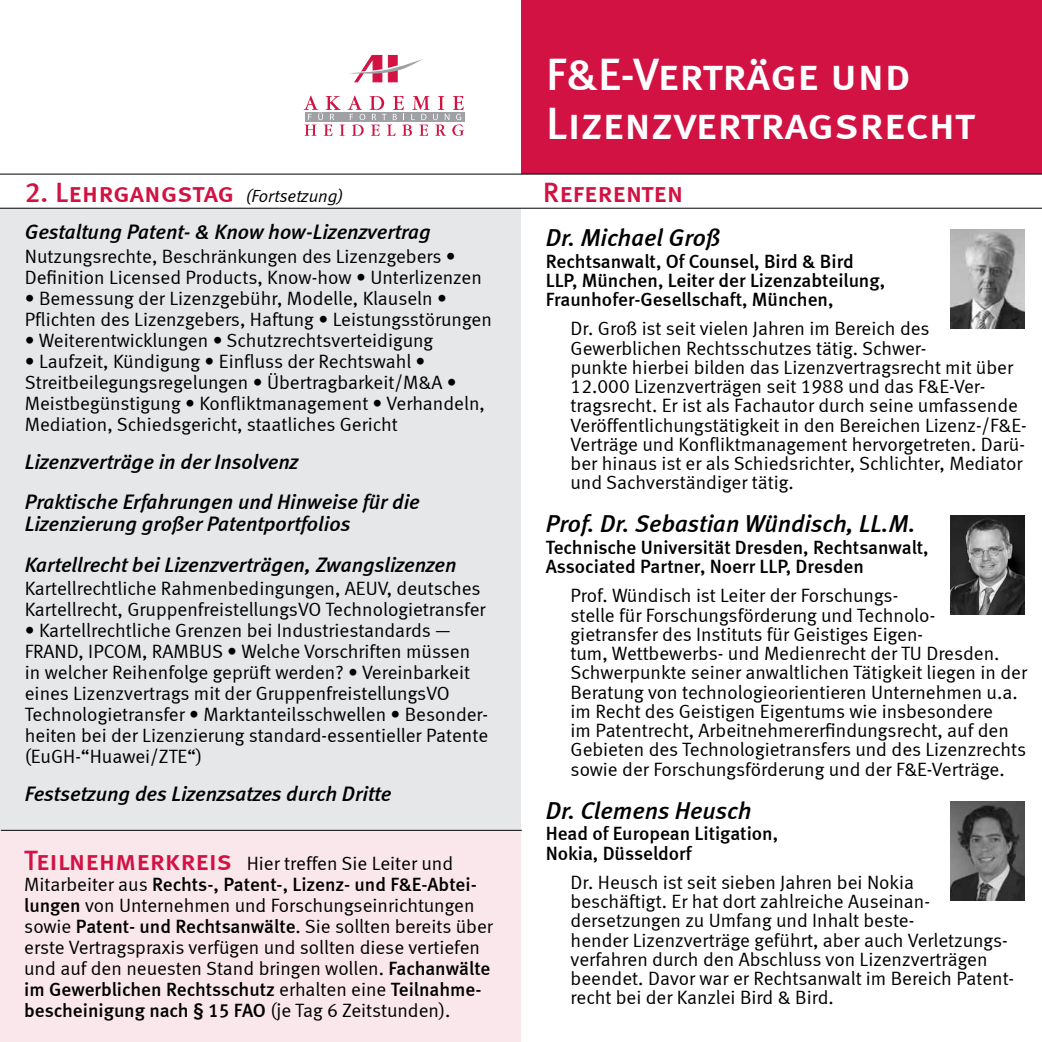
<style>
.page{position:relative;width:1042px;height:1042px;background:#fff}
.page>*{position:absolute;margin:0;border:0;box-sizing:border-box;transform-origin:0 0}
.t1{font:45.5px/49px "Meta Medium LF Caps";letter-spacing:-.005em;color:#fff}
.t2{font:28px "Meta Medium LF Caps";color:#d11242}
.t3{font:italic 24.5px "Meta Medium LF";color:#000}
.t4{font:italic 21px/40.1px "Meta Medium LF";color:#000}
.t5{font:19.25px/19.2px "Meta Normal LF";color:#000}
.t6{font:19.25px/19.2px "Meta Medium LF";color:#000}
.s1{font-family:"Meta Normal LF";font-style:italic;font-size:17.5px;color:#000}
.s2{font-family:"Meta Medium LF Caps";font-size:28px;color:#d11242}
.s3{font-family:"Meta Normal LF"}
.s4{font-family:"Meta Medium LF"}
</style>
<div class="page">
<div style="left:0;top:208px;width:521px;height:692px;background:#e6e7e8"></div>
<div style="left:0;top:830px;width:521px;height:212px;background:#fae7ec"></div>
<div style="left:521px;top:0;width:521px;height:174px;background:#d11242"></div>
<svg style="left:350px;top:55px;width:73px;height:27px"></svg>
<svg style="left:304px;top:96px;width:160px;height:40px"></svg>
<hr style="left:0;top:208px;width:1042px;height:1px;background:#000">
<hr style="left:0;top:174px;width:1042px;height:1px;background:#000">
<img style="left:950px;top:230px;width:74px;height:99px">
<img style="left:950px;top:515px;width:74px;height:99px">
<img style="left:950px;top:801px;width:74px;height:99px">
<hr style="left:1px;top:830px;width:521px;height:1px;background:#000">
<h2 class="t2" style="left:25px;top:176px;width:320px">2. Lehrgangstag <span class="s1">(Fortsetzung)</span></h2>
<p class="t4" style="left:25px;top:212px;width:407px">Gestaltung Patent- &amp; Know how-Lizenzvertrag</p>
<p class="t5" style="left:25px;top:245px;width:459px;line-height:21px">Nutzungsrechte, Beschränkungen des Lizenzgebers •<br>Definition Licensed Products, Know-how • Unterlizenzen</p>
<p class="t5" style="left:25px;top:287px;width:468px;line-height:21px">• Bemessung der Lizenzgebühr, Modelle, Klauseln •<br>Pflichten des Lizenzgebers, Haftung • Leistungsstörungen</p>
<p class="t5" style="left:25px;top:330px;width:410px">• Weiterentwicklungen • Schutzrechtsverteidigung</p>
<p class="t5" style="left:25px;top:350px;width:462px;line-height:21px">• Laufzeit, Kündigung • Einfluss der Rechtswahl • Streitbeilegungsregelungen • Übertragbarkeit/M&amp;A • Meistbegünstigung • Konfliktmanagement • Verhandeln, Mediation, Schiedsgericht, staatliches Gericht</p>
<p class="t4" style="left:25px;top:441px;width:396px">Lizenzverträge in der Insolvenz<br>Praktische Erfahrungen und Hinweise für die</p>
<p class="t4" style="left:25px;top:504px;width:433px">Lizenzierung großer Patentportfolios<br>Kartellrecht bei Lizenzverträgen, Zwangslizenzen</p>
<p class="t5" style="left:25px;top:577px;width:462px;line-height:21px">Kartellrechtliche Rahmenbedingungen, AEUV, deutsches<br>Kartellrecht, GruppenfreistellungsVO Technologietransfer</p>
<p class="t5" style="left:25px;top:619px;width:465px;line-height:21px">• Kartellrechtliche Grenzen bei Industriestandards — FRAND, IPCOM, RAMBUS • Welche Vorschriften müssen in welcher Reihenfolge geprüft werden? • Vereinbarkeit eines Lizenzvertrags mit der GruppenfreistellungsVO Technologietransfer • Marktanteilsschwellen • Besonder&shy;heiten bei der Lizenzierung standard-essentieller Patente (EuGH-“Huawei/ZTE“)</p>
<p class="t4" style="left:25px;top:773px;width:368px">Festsetzung des Lizenzsatzes durch Dritte</p>
<p class="t5" style="left:24px;top:853px;width:430px"><span class="s2">Teilnehmerkreis</span> Hier treffen Sie Leiter und</p>
<p class="t6" style="left:24px;top:874px;width:454px"><span class="s3">Mitarbeiter aus</span> Rechts-, Patent-, Lizenz- und F&amp;E-Abtei-</p>
<p class="t5" style="left:24px;top:894px;width:470px;line-height:21px"><span class="s4">lungen</span> von Unternehmen und Forschungseinrichtungen sowie <span class="s4">Patent- und Rechtsanwälte</span>. Sie sollten bereits über erste Vertragspraxis verfügen und sollten diese vertiefen und auf den neuesten Stand bringen wollen. <span class="s4">Fachanwälte</span></p>
<p class="t6" style="left:24px;top:979px;width:459px;line-height:21px">im Gewerblichen Rechtsschutz <span class="s3">erhalten eine</span> Teilnahme&shy;bescheinigung nach § 15 FAO <span class="s3">(je Tag 6 Zeitstunden).</span></p>
<h1 class="t1" style="left:546px;top:50px;width:431px">F&amp;E-Verträge und<br>Lizenzvertragsrecht</h1>
<h2 class="t2" style="left:543px;top:176px;width:142px">Referenten</h2>
<p class="t3" style="left:546px;top:223px;width:176px">Dr. Michael Groß</p>
<p class="t6" style="left:546px;top:251px;width:341px">Rechtsanwalt, Of Counsel, Bird &amp; Bird<br>LLP, München, Leiter der Lizenzabteilung,<br>Fraunhofer-Gesellschaft, München,</p>
<p class="t5" style="left:570px;top:319px;width:457px">Dr. Groß ist seit vielen Jahren im Bereich des Gewerblichen Rechtsschutzes tätig. Schwer-<br>punkte hierbei bilden das Lizenzvertragsrecht mit über 12.000 Lizenzverträgen seit 1988 und das F&amp;E-Ver&shy;tragsrecht. Er ist als Fachautor durch seine umfassende Veröffentlichungstätigkeit in den Bereichen Lizenz-/F&amp;E-Verträge und Konfliktmanagement hervorgetreten. Darü&shy;ber hinaus ist er als Schiedsrichter, Schlichter, Mediator und Sachverständiger tätig.</p>
<p class="t3" style="left:546px;top:509px;width:371px">Prof. Dr. Sebastian Wündisch, LL.M.</p>
<p class="t6" style="left:546px;top:537px;width:384px">Technische Universität Dresden, Rechtsanwalt,<br>Associated Partner, Noerr LLP, Dresden</p>
<p class="t5" style="left:570px;top:586px;width:458px">Prof. Wündisch ist Leiter der Forschungs-<br>stelle für Forschungsförderung und Technolo&shy;gietransfer des Instituts für Geistiges Eigen-<br>tum, Wettbewerbs- und Medienrecht der TU Dresden.<br>Schwerpunkte seiner anwaltlichen Tätigkeit liegen in der Beratung von technologieorientieren Unternehmen u.a. im Recht des Geistigen Eigentums wie insbesondere<br>im Patentrecht, Arbeitnehmererfindungsrecht, auf den Gebieten des Technologietransfers und des Lizenzrechts sowie der Forschungsförderung und der F&amp;E-Verträge.</p>
<p class="t3" style="left:546px;top:795px;width:207px">Dr. Clemens Heusch</p>
<p class="t6" style="left:546px;top:824px;width:234px">Head of European Litigation,<br>Nokia, Düsseldorf</p>
<p class="t5" style="left:570px;top:872px;width:445px">Dr. Heusch ist seit sieben Jahren bei Nokia beschäftigt. Er hat dort zahlreiche Auseinan&shy;dersetzungen zu Umfang und Inhalt beste-<br>hender Lizenzverträge geführt, aber auch Verletzungs&shy;verfahren durch den Abschluss von Lizenzverträgen beendet. Davor war er Rechtsanwalt im Bereich Patent&shy;recht bei der Kanzlei Bird &amp; Bird.</p>
</div>
